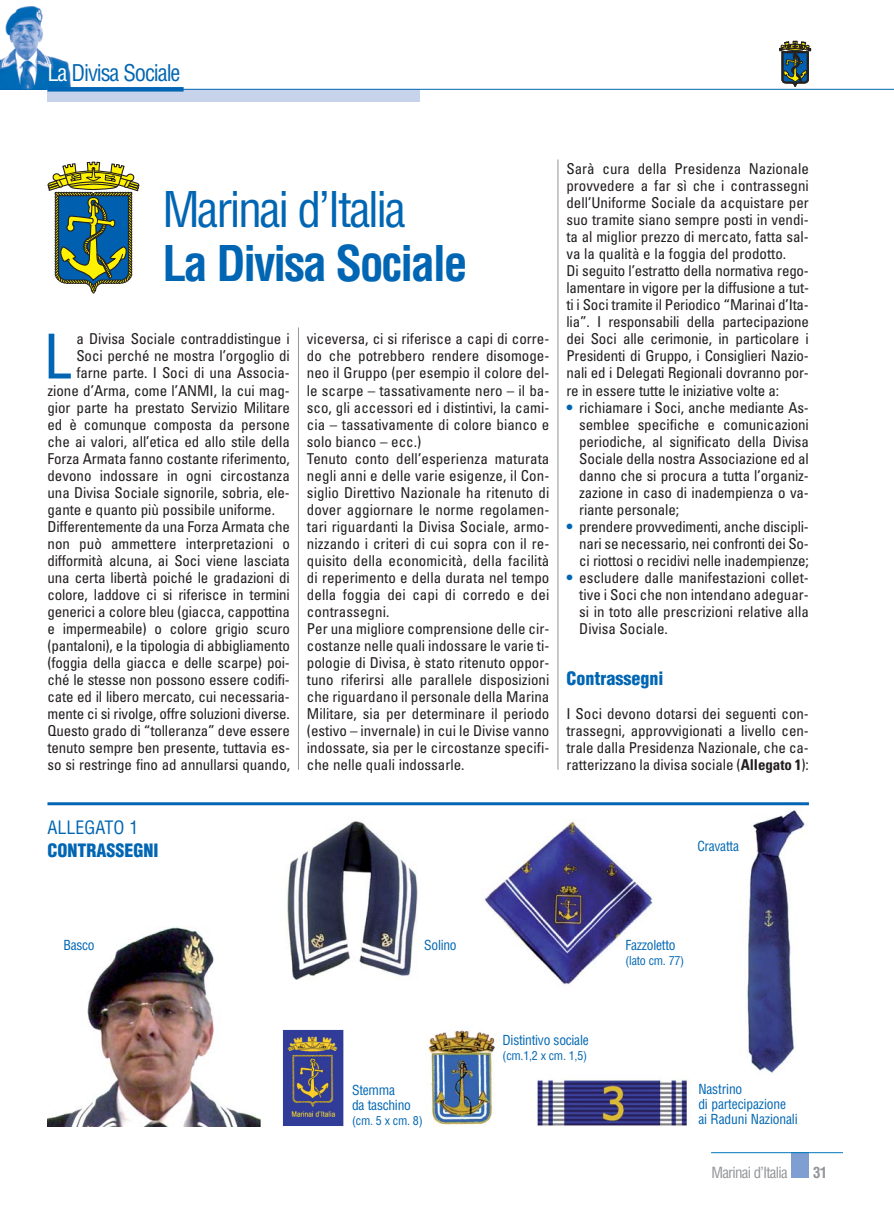
<style>
.page{position:relative;width:894px;height:1212px;background:#fff}
.page>*{position:absolute;margin:0;border:0;box-sizing:border-box;transform-origin:0 0}
.t1{font:condensed 62.1px "Univers";color:#0066b3}
.t2{font:condensed 48px "Helvetica";letter-spacing:-.05em;color:#0066b3}
.t3{font:700 condensed 48px "Helvetica";letter-spacing:-.05em;color:#0066b3}
.t4{font:condensed 22.5px "Helvetica";letter-spacing:-.05em;color:#0066b3}
.t5{font:900 condensed 18px "Helvetica";color:#0066b3}
.t6{font:condensed 18px "Helvetica";color:#0066b3}
.t7{font:condensed 15px/17px "Univers";letter-spacing:-.005em;color:#231f20;text-align:justify}
.t8{font:condensed 15px "Helvetica";letter-spacing:-.05em;color:#939598}
.t9{font:700 condensed 15px "Helvetica";color:#939598}
.t10{font:condensed 13.5px/15px "Helvetica";letter-spacing:-.02em;color:#0066b3}
.t11{font:condensed 12px "Helvetica";letter-spacing:-.02em;color:#0066b3}
.s1{color:#fff}
.s2{font-family:"Helvetica";font-weight:900;color:#0066b3}
.s3{font-weight:700}
</style>
<div class="page">
<hr style="left:298px;top:327px;width:1px;height:443px;background:#939598">
<div style="left:792px;top:1152px;width:17px;height:26px;background:#7f9fd3"></div>
<hr style="left:711px;top:1152px;width:132px;height:1px;background:#0078b9">
<hr style="left:557px;top:159px;width:1px;height:611px;background:#939598">
<svg style="left:779px;top:41px;width:32px;height:46px"></svg>
<svg style="left:47px;top:161px;width:92px;height:133px"></svg>
<img style="left:47px;top:926px;width:213px;height:201px">
<img style="left:287px;top:821px;width:131px;height:159px">
<img style="left:728px;top:805px;width:81px;height:268px">
<img style="left:483px;top:820px;width:171px;height:165px">
<img style="left:283px;top:1029px;width:61px;height:97px">
<img style="left:428px;top:1029px;width:68px;height:98px">
<img style="left:537px;top:1078px;width:151px;height:48px">
<hr style="left:47px;top:802px;width:762px;height:3px;background:#0066b3">
<img style="left:1px;top:6px;width:70px;height:83px">
<div style="left:47px;top:89px;width:373px;height:13px;background:#c7d2eb"></div>
<hr style="left:1px;top:89px;width:893px;height:1px;background:#0066b3">
<div style="left:47px;top:87px;width:137px;height:5px;background:#0066b3"></div>
<h3 class="t4" style="left:47px;top:64px;width:135px"><span class="s1">La</span> Divisa Sociale</h3>
<h2 class="t2" style="left:162px;top:191px;width:245px">Marinai d’Italia</h2>
<h2 class="t3" style="left:162px;top:245px;width:307px">La Divisa Sociale</h2>
<h1 class="t1" style="left:44px;top:334px;width:29px">L</h1>
<p class="t7" style="left:76px;top:332px;width:215px">a Divisa Sociale contraddistingue i</p>
<p class="t7" style="left:76px;top:349px;width:215px">Soci perché ne mostra l’orgoglio di</p>
<p class="t7" style="left:76px;top:366px;width:215px">farne parte. I Soci di una Associa-</p>
<p class="t7" style="left:47px;top:383px;width:244px">zione d’Arma, come l’ANMI, la cui mag-</p>
<p class="t7" style="left:47px;top:400px;width:244px">gior parte ha prestato Servizio Militare</p>
<p class="t7" style="left:47px;top:417px;width:244px">ed è comunque composta da persone</p>
<p class="t7" style="left:47px;top:434px;width:244px">che ai valori, all’etica ed allo stile della</p>
<p class="t7" style="left:47px;top:451px;width:244px">Forza Armata fanno costante riferimento,</p>
<p class="t7" style="left:47px;top:468px;width:244px">devono indossare in ogni circostanza</p>
<p class="t7" style="left:47px;top:485px;width:244px">una Divisa Sociale signorile, sobria, ele-</p>
<p class="t7" style="left:47px;top:502px;width:229px">gante e quanto più possibile uniforme.</p>
<p class="t7" style="left:47px;top:519px;width:244px">Differentemente da una Forza Armata che</p>
<p class="t7" style="left:47px;top:536px;width:244px">non può ammettere interpretazioni o</p>
<p class="t7" style="left:47px;top:553px;width:244px">difformità alcuna, ai Soci viene lasciata</p>
<p class="t7" style="left:47px;top:570px;width:244px">una certa libertà poiché le gradazioni di</p>
<p class="t7" style="left:47px;top:587px;width:244px">colore, laddove ci si riferisce in termini</p>
<p class="t7" style="left:47px;top:604px;width:244px">generici a colore bleu (giacca, cappottina</p>
<p class="t7" style="left:47px;top:621px;width:244px">e impermeabile) o colore grigio scuro</p>
<p class="t7" style="left:47px;top:638px;width:244px">(pantaloni), e la tipologia di abbigliamento</p>
<p class="t7" style="left:47px;top:655px;width:244px">(foggia della giacca e delle scarpe) poi-</p>
<p class="t7" style="left:47px;top:672px;width:244px">ché le stesse non possono essere codifi-</p>
<p class="t7" style="left:47px;top:689px;width:244px">cate ed il libero mercato, cui necessaria-</p>
<p class="t7" style="left:47px;top:706px;width:244px">mente ci si rivolge, offre soluzioni diverse.</p>
<p class="t7" style="left:47px;top:723px;width:244px">Questo grado di “tolleranza” deve essere</p>
<p class="t7" style="left:47px;top:740px;width:244px">tenuto sempre ben presente, tuttavia es-</p>
<p class="t7" style="left:47px;top:757px;width:244px">so si restringe fino ad annullarsi quando,</p>
<p class="t7" style="left:307px;top:332px;width:244px;text-align:left">viceversa, ci si riferisce a capi di corre&shy;do che potrebbero rendere disomoge&shy;neo il Gruppo (per esempio il colore del&shy;le scarpe – tassativamente nero – il ba&shy;sco, gli accessori ed i distintivi, la cami&shy;cia – tassativamente di colore bianco e solo bianco – ecc.)<br>Tenuto conto dell’esperienza maturata negli anni e delle varie esigenze, il Con&shy;siglio Direttivo Nazionale ha ritenuto di dover aggiornare le norme regolamen&shy;tari riguardanti la Divisa Sociale, armo&shy;nizzando i criteri di cui sopra con il re&shy;quisito della economicità, della facilità di reperimento e della durata nel tempo della foggia dei capi di corredo e dei contrassegni.<br>Per una migliore comprensione delle cir&shy;costanze nelle quali indossare le varie ti&shy;pologie di Divisa, è stato ritenuto oppor&shy;tuno riferirsi alle parallele disposizioni che riguardano il personale della Marina Militare, sia per determinare il periodo (estivo – invernale) in cui le Divise vanno indossate, sia per le circostanze specifi&shy;che nelle quali indossarle.</p>
<p class="t7" style="left:566px;top:162px;width:244px;text-align:left">Sarà cura della Presidenza Nazionale provvedere a far sì che i contrassegni dell’Uniforme Sociale da acquistare per suo tramite siano sempre posti in vendi&shy;ta al miglior prezzo di mercato, fatta sal&shy;va la qualità e la foggia del prodotto.<br>Di seguito l’estratto della normativa rego&shy;lamentare in vigore per la diffusione a tut&shy;ti i Soci tramite il Periodico “Marinai d’Ita&shy;lia”. I responsabili della partecipazione dei Soci alle cerimonie, in particolare i Presidenti di Gruppo, i Consiglieri Nazio&shy;nali ed i Delegati Regionali dovranno por&shy;re in essere tutte le iniziative volte a:</p>
<p class="t7" style="left:579px;top:400px;width:231px;text-indent:-13px"><span class="s2">•</span> richiamare i Soci, anche mediante As&shy;semblee specifiche e comunicazioni periodiche, al significato della Divisa Sociale della nostra Associazione ed al danno che si procura a tutta l’organiz&shy;zazione in caso di inadempienza o va&shy;riante personale;</p>
<p class="t7" style="left:579px;top:519px;width:231px;text-indent:-13px"><span class="s2">•</span> prendere provvedimenti, anche discipli&shy;nari se necessario, nei confronti dei So&shy;ci riottosi o recidivi nelle inadempienze;</p>
<p class="t7" style="left:579px;top:570px;width:231px;text-indent:-13px"><span class="s2">•</span> escludere dalle manifestazioni collet&shy;tive i Soci che non intendano adeguar&shy;si in toto alle prescrizioni relative alla Divisa Sociale.</p>
<p class="t5" style="left:566px;top:671px;width:98px">Contrassegni</p>
<p class="t7" style="left:566px;top:706px;width:244px">I Soci devono dotarsi dei seguenti con&shy;trassegni, approvvigionati a livello cen&shy;trale dalla Presidenza Nazionale, che ca&shy;ratterizzano la divisa sociale (<span class="s3">Allegato 1</span>):</p>
<p class="t6" style="left:47px;top:821px;width:92px">ALLEGATO 1</p>
<p class="t5" style="left:47px;top:843px;width:113px">CONTRASSEGNI</p>
<p class="t10" style="left:697px;top:839px;width:43px">Cravatta</p>
<p class="t10" style="left:63px;top:939px;width:33px">Basco</p>
<p class="t10" style="left:424px;top:939px;width:34px">Solino</p>
<p class="t10" style="left:625px;top:939px;width:52px">Fazzoletto</p>
<p class="t11" style="left:625px;top:956px;width:60px">(lato cm. 77)</p>
<p class="t10" style="left:352px;top:1083px;width:60px">Stemma da taschino</p>
<p class="t11" style="left:352px;top:1116px;width:72px">(cm. 5 x cm. 8)</p>
<p class="t10" style="left:502px;top:1034px;width:88px">Distintivo sociale</p>
<p class="t11" style="left:502px;top:1051px;width:86px">(cm.1,2 x cm. 1,5)</p>
<p class="t10" style="left:698px;top:1083px;width:101px">Nastrino<br>di partecipazione ai Raduni Nazionali</p>
<p class="t8" style="left:711px;top:1167px;width:78px">Marinai d’Italia</p>
<p class="t9" style="left:813px;top:1167px;width:16px">31</p>
</div>
